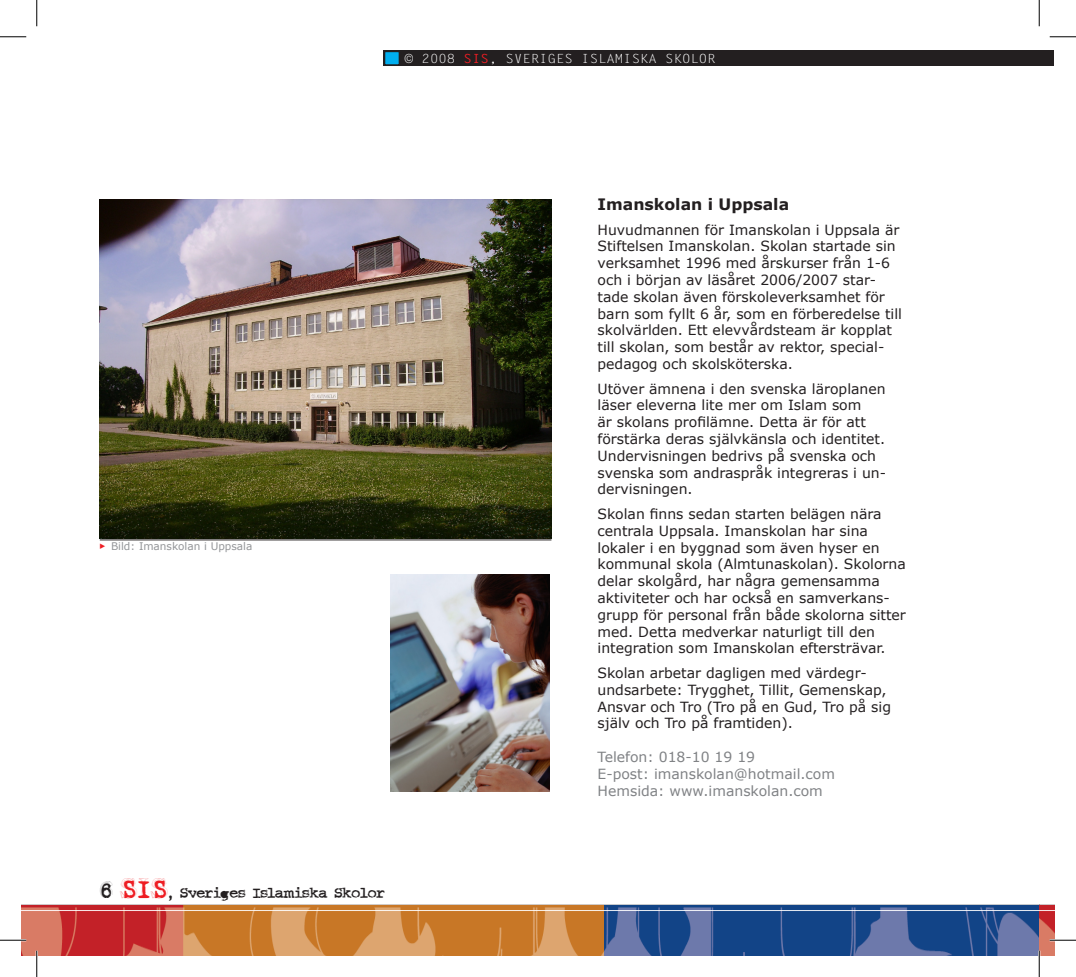
<style>
.page{position:relative;width:1076px;height:977px;background:#fff}
.page>*{position:absolute;margin:0;border:0;box-sizing:border-box;transform-origin:0 0}
.t1{font:17.5px "Crud Font";color:#231f20}
.t2{font:700 15.75px "Verdana";color:#231f20}
.t3{font:14px/16.8px "Verdana";color:#231f20}
.t4{font:14px "Verdana";color:#808285}
.t5{font:12.6px "Letter Gothic Std";color:#fff;scale:1.11 1}
.t6{font:10.5px "Verdana";color:#939598}
.s1{font-weight:700;color:#ee1d23}
.s2{font-family:"Prestige Elite Std";font-weight:700;color:#ee1d23}
.s3{font-family:"Fluoxetine";font-size:21px}
.s4{font-family:"Fluoxetine";font-size:24.5px;color:#ee1d23}
</style>
<div class="page">
<img style="left:100px;top:199px;width:451px;height:339px">
<hr style="left:100px;top:539px;width:451px;height:1px;background:#231f20">
<img style="left:390px;top:574px;width:159px;height:217px">
<div style="left:383px;top:50px;width:656px;height:16px;background:#231f20"></div>
<div style="left:384px;top:51px;width:15px;height:14px;background:#00aeef"></div>
<div style="left:383px;top:50px;width:17px;height:16px;border:2px solid #231f20"></div>
<div style="left:1039px;top:50px;width:15px;height:16px;background:#231f20"></div>
<img style="left:22px;top:904px;width:1032px;height:50px">
<hr style="left:0;top:938px;width:26px;height:3px;background:#fff">
<hr style="left:1049px;top:938px;width:27px;height:3px;background:#fff">
<hr style="left:36px;top:950px;width:2px;height:26px;background:#fff">
<hr style="left:1038px;top:950px;width:2px;height:26px;background:#fff">
<svg style="left:0;top:36px;width:26px;height:1px"></svg>
<svg style="left:1049px;top:36px;width:27px;height:1px"></svg>
<svg style="left:0;top:939px;width:26px;height:1px"></svg>
<svg style="left:1049px;top:939px;width:27px;height:1px"></svg>
<svg style="left:36px;top:0;width:1px;height:26px"></svg>
<svg style="left:36px;top:950px;width:1px;height:26px"></svg>
<svg style="left:1038px;top:0;width:1px;height:26px"></svg>
<svg style="left:1038px;top:950px;width:1px;height:26px"></svg>
<p class="t5" style="left:405px;top:51px;width:281px">© 2008 <span class="s1">SIS</span>, SVERIGES IS LAMISKA SKOLOR</p>
<p class="t6" style="left:99px;top:539px;width:154px"><span class="s2">▶</span> Bild: Imanskolan i Uppsala</p>
<p class="t1" style="left:100px;top:883px;width:287px"><span class="s3">6</span> <span class="s4">SIS</span>, Sveriges Islamiska Skolor</p>
<p class="t2" style="left:597px;top:194px;width:193px">Imanskolan i Uppsala</p>
<p class="t3" style="left:597px;top:221px;width:306px">Huvudmannen för Imanskolan i Uppsala är Stiftelsen Imanskolan. Skolan startade sin verksamhet 1996 med årskurser från 1-6 och i början av läsåret 2006/2007 star&shy;tade skolan även förskoleverksamhet för barn som fyllt 6 år, som en förberedelse till skolvärlden. Ett elevvårdsteam är kopplat till skolan, som består av rektor, special&shy;pedagog och skolsköterska.</p>
<p class="t3" style="left:597px;top:380px;width:290px">Utöver ämnena i den svenska läroplanen läser eleverna lite mer om Islam som<br>är skolans profilämne. Detta är för att förstärka deras självkänsla och identitet.<br>Undervisningen bedrivs på svenska och svenska som andraspråk integreras i un&shy;dervisningen.</p>
<p class="t3" style="left:597px;top:505px;width:310px">Skolan finns sedan starten belägen nära centrala Uppsala. Imanskolan har sina lokaler i en byggnad som även hyser en kommunal skola (Almtunaskolan). Skolorna delar skolgård, har några gemensamma aktiviteter och har också en samverkans&shy;grupp för personal från både skolorna sitter med. Detta medverkar naturligt till den integration som Imanskolan eftersträvar.</p>
<p class="t3" style="left:597px;top:664px;width:295px">Skolan arbetar dagligen med värdegr&shy;undsarbete: Trygghet, Tillit, Gemenskap, Ansvar och Tro (Tro på en Gud, Tro på sig själv och Tro på framtiden).</p>
<p class="t4" style="left:597px;top:747px;width:159px">Telefon: 018-10 19 19</p>
<p class="t4" style="left:597px;top:764px;width:239px">E-post: imanskolan@hotmail.com</p>
<p class="t4" style="left:597px;top:781px;width:227px">Hemsida: www.imanskolan.com</p>
</div>
